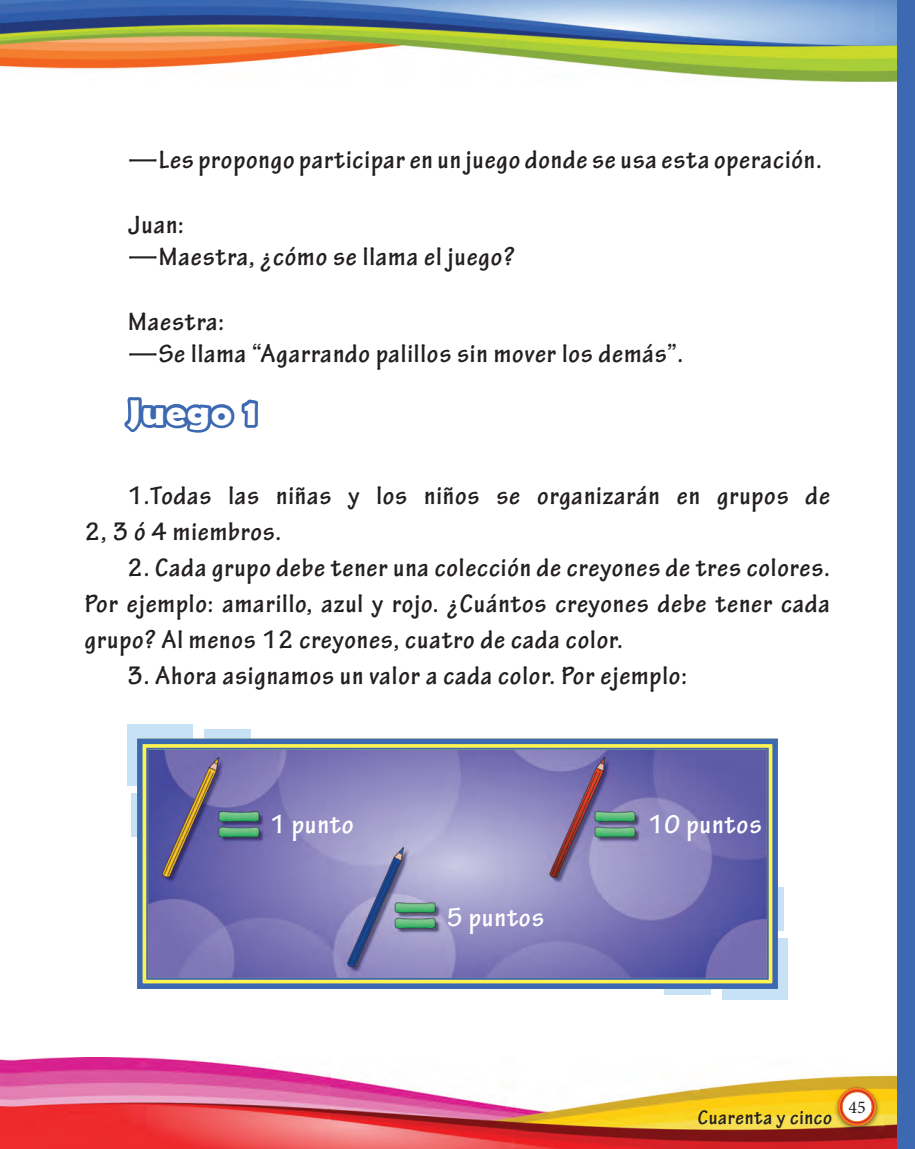
<style>
.page{position:relative;width:915px;height:1149px;background:#fff}
.page>*{position:absolute;margin:0;border:0;box-sizing:border-box;transform-origin:0 0}
.subtitulo{font:700 36px "Berlin Sans FB Demi";letter-spacing:.03em;color:#fff;scale:1.1 1}
.texto{font:700 condensed 27.75px "Tekton Pro";letter-spacing:.03em;color:#fff;scale:1.1 1}
.texto-2{font:700 condensed 27px/36px "Tekton Pro";letter-spacing:.03em;color:#231f20;scale:1.1 1}
.texto-3{font:700 condensed 21px "Tekton Pro";letter-spacing:.03em;color:#231f20;scale:1.1 1}
.t1{font:18px "Minion Pro";color:#231f20}
</style>
<div class="page">
<img style="left:0;top:1057px;width:897px;height:91px">
<img style="left:0;top:0;width:897px;height:82px">
<div style="left:897px;top:0;width:17px;height:1148px;background:#3d69b2"></div>
<div style="left:833px;top:1084px;width:47px;height:47px;background:#231f20;opacity:.6"></div>
<svg style="left:839px;top:1089px;width:34px;height:34px"></svg>
<div style="left:837px;top:1087px;width:38px;height:38px;border:4px solid #d1232a;border-radius:50%"></div>
<div style="left:837px;top:1087px;width:38px;height:38px;border:2px solid #f47d21;border-radius:50%"></div>
<div style="left:841px;top:1090px;width:31px;height:31px;border:1px solid #f47d21;border-radius:50%"></div>
<svg style="left:124px;top:397px;width:134px;height:36px"></svg>
<div style="left:127px;top:724px;width:66px;height:61px;background:#c7e2f5"></div>
<div style="left:131px;top:792px;width:47px;height:44px;background:#c7e2f5"></div>
<div style="left:203px;top:729px;width:47px;height:43px;background:#c7e2f5"></div>
<div style="left:721px;top:938px;width:66px;height:61px;background:#c7e2f5"></div>
<div style="left:736px;top:887px;width:47px;height:44px;background:#c7e2f5"></div>
<div style="left:664px;top:950px;width:47px;height:44px;background:#c7e2f5"></div>
<svg style="left:134px;top:735px;width:644px;height:256px;background:#8482b3"></svg>
<div style="left:146px;top:747px;width:622px;height:232px;border:2px solid #3d69b2"></div>
<p class="texto-2" style="left:128px;top:142px;width:632px">—Les propongo participar en un juego donde se usa esta operación.</p>
<p class="texto-2" style="left:128px;top:206px;width:52px">Juan:</p>
<p class="texto-2" style="left:128px;top:239px;width:353px">—Maestra, ¿cómo se llama el juego?</p>
<p class="texto-2" style="left:128px;top:304px;width:89px">Maestra:</p>
<p class="texto-2" style="left:128px;top:336px;width:506px">—Se llama “Agarrando palillos sin mover los demás”.</p>
<p class="subtitulo" style="left:127px;top:391px;width:119px">Juego 1</p>
<p class="texto-2" style="left:85px;top:478px;width:678px;text-indent:43px">1.Todas las niñas y los niños se organizarán en grupos de<br>2, 3 ó 4 miembros.</p>
<p class="texto-2" style="left:85px;top:550px;width:678px;text-align:justify;text-indent:43px">2. Cada grupo debe tener una colección de creyones de tres colores.<br>Por ejemplo: amarillo, azul y rojo. ¿Cuántos creyones debe tener cada grupo? Al menos 12 creyones, cuatro de cada color.</p>
<p class="texto-2" style="left:127px;top:658px;width:510px">3. Ahora asignamos un valor a cada color. Por ejemplo:</p>
<p class="texto" style="left:270px;top:808px;width:78px">1 punto</p>
<p class="texto" style="left:446px;top:901px;width:90px">5 puntos</p>
<p class="texto" style="left:647px;top:808px;width:105px">10 puntos</p>
<p class="texto-3" style="left:697px;top:1105px;width:123px">Cuarenta y cinco</p>
<p class="t1" style="left:848px;top:1094px;width:19px">45</p>
</div>
